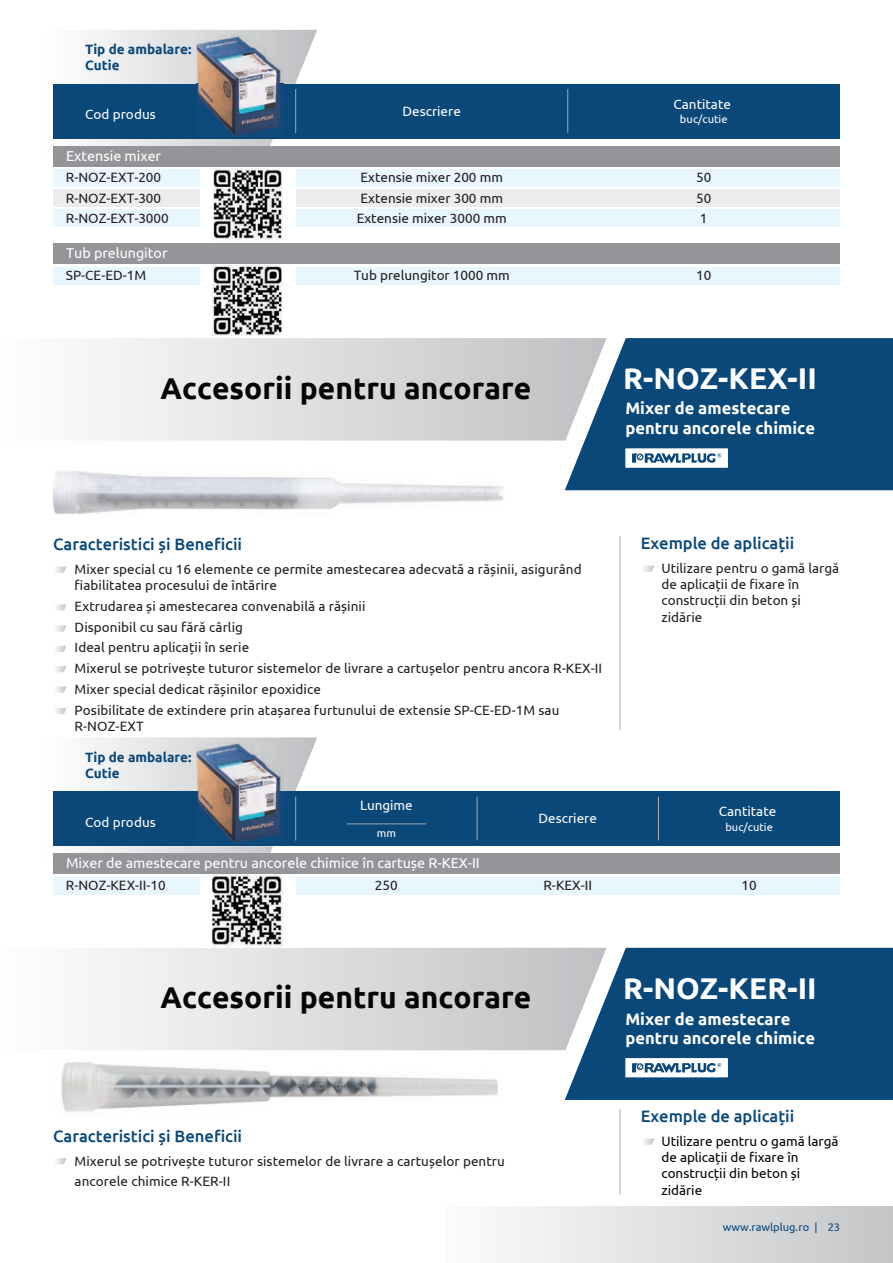
<style>
.page{position:relative;width:893px;height:1263px;background:#fff}
.page>*{position:absolute;margin:0;border:0;box-sizing:border-box;transform-origin:0 0}
.t1{font:700 30px "Ubuntu";color:#050504}
.t2{font:700 30px "Ubuntu";color:#fff}
.t3{font:500 16.5px "Ubuntu";letter-spacing:-.005em;color:#0a487a}
.t4{font:700 16.5px/19.8px "Ubuntu";color:#fff}
.t5{font:14.25px "Ubuntu";letter-spacing:-.005em;color:#fff}
.t6{font:13.5px/20.7px "Ubuntu";letter-spacing:.005em;color:#231f20}
.t7{font:13.5px "Ubuntu";color:#211e1e}
.t8{font:13.5px/16.2px "Ubuntu";color:#050504}
.t9{font:13.5px "Ubuntu";color:#fff}
.t10{font:700 13.5px/16.2px "Ubuntu";color:#0a487a}
.t11{font:11.1px "Ubuntu";letter-spacing:.005em;color:#fff}
.t12{font:11.1px "Ubuntu";color:#0a487a}
</style>
<div class="page">
<div style="left:446px;top:1206px;width:447px;height:57px;background:linear-gradient(to right,#fcfcfd,#c4c6c8)"></div>
<svg style="left:91px;top:30px;width:226px;height:116px"></svg>
<div style="left:53px;top:84px;width:787px;height:55px;background:#0a487a"></div>
<hr style="left:295px;top:89px;width:1px;height:44px;background:#a8aaad">
<hr style="left:567px;top:89px;width:1px;height:44px;background:#a8aaad">
<img style="left:196px;top:35px;width:87px;height:101px">
<div style="left:53px;top:146px;width:787px;height:20px;background:#939598"></div>
<div style="left:53px;top:169px;width:787px;height:17px;background:#e8f6fd"></div>
<div style="left:53px;top:190px;width:787px;height:17px;background:#ececee"></div>
<div style="left:53px;top:210px;width:787px;height:17px;background:#e8f6fd"></div>
<div style="left:200px;top:169px;width:96px;height:70px;background:#fff"></div>
<img style="left:213px;top:169px;width:70px;height:70px">
<div style="left:53px;top:243px;width:787px;height:21px;background:#939598"></div>
<div style="left:53px;top:267px;width:787px;height:17px;background:#e8f6fd"></div>
<div style="left:200px;top:265px;width:96px;height:70px;background:#fff"></div>
<img style="left:213px;top:265px;width:70px;height:70px">
<div style="left:565px;top:338px;width:328px;height:152px;background:#0a487a"></div>
<svg style="left:626px;top:449px;width:102px;height:18px"></svg>
<svg style="left:96px;top:338px;width:511px;height:103px"></svg>
<div style="left:565px;top:948px;width:328px;height:152px;background:#0a487a"></div>
<svg style="left:626px;top:1058px;width:102px;height:19px"></svg>
<svg style="left:96px;top:948px;width:511px;height:102px"></svg>
<img style="left:52px;top:471px;width:453px;height:44px">
<svg style="left:56px;top:567px;width:10px;height:6px"></svg>
<svg style="left:56px;top:604px;width:10px;height:7px"></svg>
<svg style="left:56px;top:625px;width:10px;height:7px"></svg>
<svg style="left:56px;top:646px;width:10px;height:6px"></svg>
<svg style="left:56px;top:666px;width:10px;height:6px"></svg>
<svg style="left:56px;top:686px;width:10px;height:7px"></svg>
<svg style="left:56px;top:708px;width:10px;height:6px"></svg>
<svg style="left:644px;top:566px;width:10px;height:6px"></svg>
<svg style="left:91px;top:737px;width:226px;height:116px"></svg>
<div style="left:53px;top:791px;width:787px;height:55px;background:#0a487a"></div>
<hr style="left:295px;top:797px;width:1px;height:43px;background:#a8aaad">
<hr style="left:477px;top:797px;width:1px;height:43px;background:#a8aaad">
<hr style="left:658px;top:797px;width:1px;height:43px;background:#a8aaad">
<img style="left:196px;top:742px;width:87px;height:102px">
<div style="left:53px;top:853px;width:787px;height:21px;background:#939598"></div>
<div style="left:53px;top:877px;width:787px;height:17px;background:#e8f6fd"></div>
<div style="left:200px;top:877px;width:96px;height:70px;background:#fff"></div>
<hr style="left:347px;top:823px;width:79px;height:1px;background:#a8aaad">
<img style="left:212px;top:874px;width:69px;height:3px">
<img style="left:212px;top:877px;width:71px;height:70px">
<img style="left:61px;top:1062px;width:437px;height:50px">
<svg style="left:644px;top:1138px;width:10px;height:7px"></svg>
<svg style="left:56px;top:1158px;width:10px;height:6px"></svg>
<hr style="left:620px;top:536px;width:1px;height:194px;background:#a8aaad">
<hr style="left:620px;top:1109px;width:1px;height:85px;background:#a8aaad">
<p class="t10" style="left:85px;top:41px;width:108px">Tip de ambalare:<br>Cutie</p>
<p class="t9" style="left:85px;top:106px;width:72px">Cod produs</p>
<p class="t9" style="left:402px;top:103px;width:60px">Descriere</p>
<p class="t9" style="left:673px;top:96px;width:59px">Cantitate</p>
<p class="t11" style="left:680px;top:112px;width:49px">buc/cutie</p>
<p class="t5" style="left:66px;top:147px;width:96px">Extensie mixer</p>
<p class="t6" style="left:66px;top:167px;width:97px">R-NOZ-EXT-200</p>
<p class="t7" style="left:360px;top:169px;width:144px">Extensie mixer 200 mm</p>
<p class="t7" style="left:696px;top:169px;width:17px">50</p>
<p class="t6" style="left:66px;top:187px;width:97px">R-NOZ-EXT-300</p>
<p class="t7" style="left:360px;top:189px;width:144px">Extensie mixer 300 mm</p>
<p class="t7" style="left:696px;top:189px;width:17px">50</p>
<p class="t6" style="left:66px;top:207px;width:104px">R-NOZ-EXT-3000</p>
<p class="t7" style="left:357px;top:210px;width:152px">Extensie mixer 3000 mm</p>
<p class="t7" style="left:700px;top:210px;width:9px">1</p>
<p class="t5" style="left:66px;top:245px;width:103px">Tub prelungitor</p>
<p class="t6" style="left:66px;top:264px;width:82px">SP-CE-ED-1M</p>
<p class="t7" style="left:354px;top:267px;width:158px">Tub prelungitor 1000 mm</p>
<p class="t7" style="left:696px;top:267px;width:17px">10</p>
<h1 class="t1" style="left:160px;top:370px;width:372px">Accesorii pentru ancorare</h1>
<h1 class="t2" style="left:623px;top:360px;width:195px">R-NOZ-KEX-II</h1>
<p class="t4" style="left:625px;top:398px;width:191px">Mixer de amestecare pentru ancorele chimice</p>
<p class="t3" style="left:53px;top:534px;width:191px">Caracteristici și Beneficii</p>
<p class="t3" style="left:641px;top:533px;width:155px">Exemple de aplicații</p>
<p class="t6" style="left:661px;top:560px;width:179px;line-height:16.2px">Utilizare pentru o gamă largă de aplicații de fixare în construcții din beton și zidărie</p>
<p class="t6" style="left:75px;top:561px;width:509px;line-height:16.2px">Mixer special cu 16 elemente ce permite amestecarea adecvată a rășinii, asigurând fiabilitatea procesului de întărire</p>
<p class="t6" style="left:75px;top:595px;width:529px">Extrudarea și amestecarea convenabilă a rășinii<br>Disponibil cu sau fără cârlig<br>Ideal pentru aplicații în serie<br>Mixerul se potrivește tuturor sistemelor de livrare a cartușelor pentru ancora R-KEX-II Mixer special dedicat rășinilor epoxidice<br>Posibilitate de extindere prin atașarea furtunului de extensie SP-CE-ED-1M sau</p>
<p class="t6" style="left:75px;top:715px;width:71px">R-NOZ-EXT</p>
<p class="t10" style="left:85px;top:748px;width:108px">Tip de ambalare:<br>Cutie</p>
<p class="t9" style="left:360px;top:797px;width:54px">Lungime</p>
<p class="t11" style="left:377px;top:826px;width:21px">mm</p>
<p class="t9" style="left:85px;top:813px;width:72px">Cod produs</p>
<p class="t9" style="left:539px;top:810px;width:60px">Descriere</p>
<p class="t9" style="left:719px;top:803px;width:59px">Cantitate</p>
<p class="t11" style="left:725px;top:820px;width:49px">buc/cutie</p>
<p class="t5" style="left:66px;top:854px;width:415px">Mixer de amestecare pentru ancorele chimice în cartușe R-KEX-II</p>
<p class="t6" style="left:66px;top:874px;width:101px">R-NOZ-KEX-II-10</p>
<p class="t7" style="left:375px;top:877px;width:24px">250</p>
<p class="t7" style="left:543px;top:877px;width:50px">R-KEX-II</p>
<p class="t7" style="left:741px;top:877px;width:17px">10</p>
<h1 class="t1" style="left:160px;top:979px;width:372px">Accesorii pentru ancorare</h1>
<h1 class="t2" style="left:623px;top:970px;width:195px">R-NOZ-KER-II</h1>
<p class="t4" style="left:625px;top:1008px;width:191px">Mixer de amestecare pentru ancorele chimice</p>
<p class="t3" style="left:53px;top:1125px;width:191px">Caracteristici și Beneficii</p>
<p class="t6" style="left:75px;top:1150px;width:432px">Mixerul se potrivește tuturor sistemelor de livrare a cartușelor pentru ancorele chimice R-KER-II</p>
<p class="t3" style="left:641px;top:1106px;width:155px">Exemple de aplicații</p>
<p class="t8" style="left:661px;top:1132px;width:179px">Utilizare pentru o gamă largă de aplicații de fixare în construcții din beton și zidărie</p>
<p class="t12" style="left:723px;top:1220px;width:119px">www.rawlplug.ro | 23</p>
</div>
